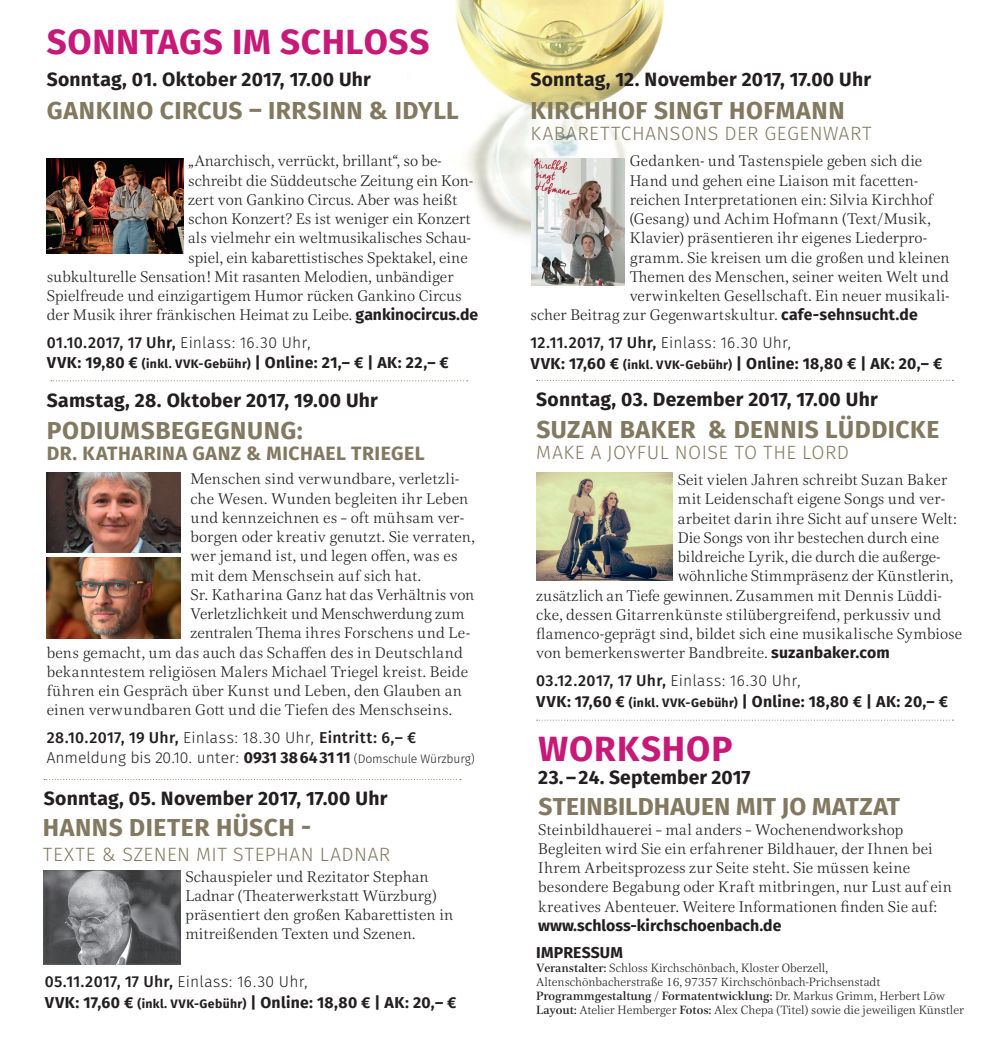
<style>
.page{position:relative;width:993px;height:1052px;background:#fff}
.page>*{position:absolute;margin:0;border:0;box-sizing:border-box;transform-origin:0 0}
.t1{font:700 35px "Fira Sans OT";letter-spacing:.02em;color:#c71a78}
.t2{font:700 24.5px "Fira Sans OT";letter-spacing:.02em;color:#827960}
.t3{font:700 19.25px "Fira Sans OT";letter-spacing:.01em;color:#231f20}
.t4{font:19.25px "Fira Sans OT Light";letter-spacing:.025em;color:#827960}
.t5{font:700 19.25px "Fira Sans OT";letter-spacing:.025em;color:#827960}
.t6{font:300 15.75px/19.2px "Civita";letter-spacing:.005em;color:#231f20}
.t7{font:700 15.75px "Fira Sans OT";letter-spacing:.02em;color:#231f20}
.t8{font:15.75px "Fira Sans OT Medium";letter-spacing:.02em;color:#231f20}
.t9{font:15.75px "Fira Sans OT Light";color:#231f20}
.t10{font:300 12.25px "Civita";color:#231f20}
.t11{font:500 12.25px "Civita";color:#231f20}
.s1{font-family:"Fira Sans OT";font-weight:700}
.s2{font-family:"Fira Sans OT Light"}
.s3{font-size:12.25px}
.s4{font-weight:500}
.s5{font-weight:300}
</style>
<div class="page">
<img style="left:456px;top:0;width:208px;height:259px">
<svg style="left:51px;top:380px;width:416px;height:1px"></svg>
<img style="left:47px;top:159px;width:136px;height:94px">
<img style="left:44px;top:870px;width:136px;height:94px">
<img style="left:531px;top:159px;width:93px;height:126px">
<svg style="left:536px;top:380px;width:417px;height:1px"></svg>
<img style="left:536px;top:473px;width:136px;height:107px">
<svg style="left:536px;top:719px;width:417px;height:1px"></svg>
<svg style="left:44px;top:779px;width:417px;height:1px"></svg>
<img style="left:47px;top:472px;width:133px;height:81px">
<img style="left:47px;top:557px;width:134px;height:81px">
<p class="t1" style="left:47px;top:17px;width:384px">SONNTAGS IM SCHLOSS</p>
<p class="t3" style="left:47px;top:66px;width:325px">Sonntag, 01. Oktober 2017, 17.00 Uhr</p>
<p class="t2" style="left:47px;top:93px;width:413px">GANKINO CIRCUS – IRRSINN &amp; IDYLL</p>
<p class="t6" style="left:188px;top:151px;width:254px">„Anarchisch, verrückt, brillant“, so be-</p>
<p class="t6" style="left:188px;top:170px;width:286px">schreibt die Süddeutsche Zeitung ein Kon-</p>
<p class="t6" style="left:188px;top:189px;width:270px">zert von Gankino Circus. Aber was heißt</p>
<p class="t6" style="left:188px;top:209px;width:284px">schon Konzert? Es ist weniger ein Konzert</p>
<p class="t6" style="left:188px;top:228px;width:284px">als vielmehr ein weltmusikalisches Schau-</p>
<p class="t6" style="left:188px;top:247px;width:281px">spiel, ein kabarettistisches Spektakel, eine</p>
<p class="t6" style="left:47px;top:266px;width:408px">subkulturelle Sensation! Mit rasanten Melodien, unbändiger</p>
<p class="t6" style="left:47px;top:286px;width:416px">Spielfreude und einzigartigem Humor rücken Gankino Circus</p>
<p class="t6" style="left:47px;top:305px;width:433px">der Musik ihrer fränkischen Heimat zu Leibe. <span class="s1">gankinocircus.de</span></p>
<p class="t8" style="left:47px;top:332px;width:266px">01.10.2017, 17 Uhr, <span class="s2">Einlass: 16.30 Uhr,</span></p>
<p class="t7" style="left:47px;top:351px;width:403px">VVK: 19,80 € <span class="s3">(inkl. VVK-Gebühr)</span> | Online: 21,– € | AK: 22,– €</p>
<p class="t3" style="left:47px;top:387px;width:332px">Samstag, 28. Oktober 2017, 19.00 Uhr</p>
<p class="t2" style="left:47px;top:413px;width:257px">PODIUMSBEGEGNUNG:</p>
<p class="t5" style="left:47px;top:440px;width:379px">DR. KATHARINA GANZ &amp; MICHAEL TRIEGEL</p>
<p class="t6" style="left:190px;top:469px;width:270px">Menschen sind verwundbare, verletzli-</p>
<p class="t6" style="left:190px;top:488px;width:279px">che Wesen. Wunden begleiten ihr Leben</p>
<p class="t6" style="left:190px;top:507px;width:274px">und kennzeichnen es – oft mühsam ver-</p>
<p class="t6" style="left:190px;top:527px;width:286px">borgen oder kreativ genutzt. Sie verraten,</p>
<p class="t6" style="left:190px;top:546px;width:268px">wer jemand ist, und legen offen, was es</p>
<p class="t6" style="left:190px;top:565px;width:232px">mit dem Menschsein auf sich hat.</p>
<p class="t6" style="left:190px;top:584px;width:285px">Sr. Katharina Ganz hat das Verhältnis von</p>
<p class="t6" style="left:190px;top:604px;width:275px">Verletzlichkeit und Menschwerdung zum</p>
<p class="t6" style="left:190px;top:623px;width:281px">zentralen Thema ihres Forschens und Le-</p>
<p class="t6" style="left:47px;top:642px;width:417px">bens gemacht, um das auch das Schaffen des in Deutschland</p>
<p class="t6" style="left:47px;top:661px;width:422px">bekanntestem religiösen Malers Michael Triegel kreist. Beide</p>
<p class="t6" style="left:47px;top:681px;width:416px">führen ein Gespräch über Kunst und Leben, den Glauben an</p>
<p class="t6" style="left:47px;top:700px;width:406px">einen verwundbaren Gott und die Tiefen des Menschseins.</p>
<p class="t8" style="left:47px;top:727px;width:371px">28.10.2017, 19 Uhr, <span class="s2">Einlass: 18.30 Uhr,</span> Eintritt: 6,– €</p>
<p class="t9" style="left:47px;top:746px;width:429px">Anmeldung bis 20.10. unter: <span class="s1">0931 386431 11</span> <span class="s3">(Domschule Würzburg)</span></p>
<p class="t3" style="left:44px;top:785px;width:345px">Sonntag, 05. November 2017, 17.00 Uhr</p>
<p class="t2" style="left:43px;top:810px;width:270px">HANNS DIETER HÜSCH -</p>
<p class="t4" style="left:43px;top:840px;width:349px">TEXTE &amp; SZENEN MIT STEPHAN LADNAR</p>
<p class="t6" style="left:185px;top:866px;width:269px">Schauspieler und Rezitator Stephan Ladnar (Theaterwerkstatt Würzburg) präsentiert den großen Kabarettisten in mitreißenden Texten und Szenen.</p>
<p class="t8" style="left:45px;top:970px;width:265px">05.11.2017, 17 Uhr, <span class="s2">Einlass: 16.30 Uhr,</span></p>
<p class="t7" style="left:45px;top:991px;width:413px">VVK: 17,60 € <span class="s3">(inkl. VVK-Gebühr)</span> | Online: 18,80 € | AK: 20,– €</p>
<p class="t3" style="left:530px;top:66px;width:342px">Sonntag, 12. November 2017, 17.00 Uhr</p>
<p class="t2" style="left:530px;top:93px;width:315px">KIRCHHOF SINGT HOFMANN</p>
<p class="t4" style="left:530px;top:120px;width:342px">KABARETTCHANSONS DER GEGENWART</p>
<p class="t6" style="left:629px;top:151px;width:294px">Gedanken- und Tastenspiele geben sich die</p>
<p class="t6" style="left:629px;top:170px;width:290px">Hand und gehen eine Liaison mit facetten-</p>
<p class="t6" style="left:629px;top:189px;width:304px">reichen Interpretationen ein: Silvia Kirchhof</p>
<p class="t6" style="left:629px;top:209px;width:302px">(Gesang) und Achim Hofmann (Text/Musik,</p>
<p class="t6" style="left:629px;top:228px;width:299px">Klavier) präsentieren ihr eigenes Liederpro-</p>
<p class="t6" style="left:629px;top:247px;width:321px">gramm. Sie kreisen um die großen und kleinen</p>
<p class="t6" style="left:629px;top:266px;width:320px">Themen des Menschen, seiner weiten Welt und</p>
<p class="t6" style="left:629px;top:286px;width:321px">verwinkelten Gesellschaft. Ein neuer musikali-</p>
<p class="t6" style="left:530px;top:305px;width:389px">scher Beitrag zur Gegenwartskultur. <span class="s1">cafe-sehnsucht.de</span></p>
<p class="t8" style="left:530px;top:332px;width:263px">12.11.2017, 17 Uhr, <span class="s2">Einlass: 16.30 Uhr,</span></p>
<p class="t7" style="left:530px;top:353px;width:413px">VVK: 17,60 € <span class="s3">(inkl. VVK-Gebühr)</span> | Online: 18,80 € | AK: 20,– €</p>
<p class="t3" style="left:536px;top:386px;width:343px">Sonntag, 03. Dezember 2017, 17.00 Uhr</p>
<p class="t2" style="left:536px;top:412px;width:404px">SUZAN BAKER &amp; DENNIS LÜDDICKE</p>
<p class="t4" style="left:536px;top:439px;width:314px">MAKE A JOYFUL NOISE TO THE LORD</p>
<p class="t6" style="left:677px;top:470px;width:271px">Seit vielen Jahren schreibt Suzan Baker</p>
<p class="t6" style="left:677px;top:489px;width:269px">mit Leidenschaft eigene Songs und ver-</p>
<p class="t6" style="left:677px;top:508px;width:280px">arbeitet darin ihre Sicht auf unsere Welt:</p>
<p class="t6" style="left:677px;top:527px;width:263px">Die Songs von ihr bestechen durch eine</p>
<p class="t6" style="left:677px;top:547px;width:264px">bildreiche Lyrik, die durch die außerge-</p>
<p class="t6" style="left:677px;top:566px;width:277px">wöhnliche Stimmpräsenz der Künstlerin,</p>
<p class="t6" style="left:536px;top:585px;width:407px">zusätzlich an Tiefe gewinnen. Zusammen mit Dennis Lüddi-</p>
<p class="t6" style="left:536px;top:604px;width:406px">cke, dessen Gitarrenkünste stilübergreifend, perkussiv und</p>
<p class="t6" style="left:536px;top:624px;width:427px">flamenco-geprägt sind, bildet sich eine musikalische Symbiose</p>
<p class="t6" style="left:536px;top:643px;width:355px">von bemerkenswerter Bandbreite. <span class="s1">suzanbaker.com</span></p>
<p class="t8" style="left:536px;top:670px;width:266px">03.12.2017, 17 Uhr, <span class="s2">Einlass: 16.30 Uhr,</span></p>
<p class="t7" style="left:536px;top:691px;width:413px">VVK: 17,60 € <span class="s3">(inkl. VVK-Gebühr)</span> | Online: 18,80 € | AK: 20,– €</p>
<p class="t1" style="left:538px;top:724px;width:195px">WORKSHOP</p>
<p class="t3" style="left:538px;top:763px;width:214px">23.–24. September 2017</p>
<p class="t2" style="left:538px;top:789px;width:363px">STEINBILDHAUEN MIT JO MATZAT</p>
<p class="t6" style="left:538px;top:819px;width:366px">Steinbildhauerei – mal anders – Wochenendworkshop</p>
<p class="t6" style="left:538px;top:838px;width:415px">Begleiten wird Sie ein erfahrener Bildhauer, der Ihnen bei Ihrem Arbeitsprozess zur Seite steht. Sie müssen keine besondere Begabung oder Kraft mitbringen, nur Lust auf ein kreatives Abenteuer. Weitere Informationen finden Sie auf: <span class="s1">www.schloss-kirchschoenbach.de</span></p>
<p class="t7" style="left:536px;top:941px;width:88px">IMPRESSUM</p>
<p class="t10" style="left:536px;top:959px;width:293px"><span class="s4">Veranstalter:</span> Schloss Kirchschönbach, Kloster Oberzell,</p>
<p class="t10" style="left:536px;top:973px;width:345px">Altenschönbacherstraße 16, 97357 Kirchschönbach-Prichsenstadt</p>
<p class="t11" style="left:536px;top:987px;width:410px">Programmgestaltung / Formatentwicklung: <span class="s5">Dr. Markus Grimm, Herbert Löw</span></p>
<p class="t10" style="left:536px;top:1001px;width:429px"><span class="s4">Layout:</span> Atelier Hemberger <span class="s4">Fotos:</span> Alex Chepa (Titel) sowie die jeweiligen Künstler</p>
</div>
